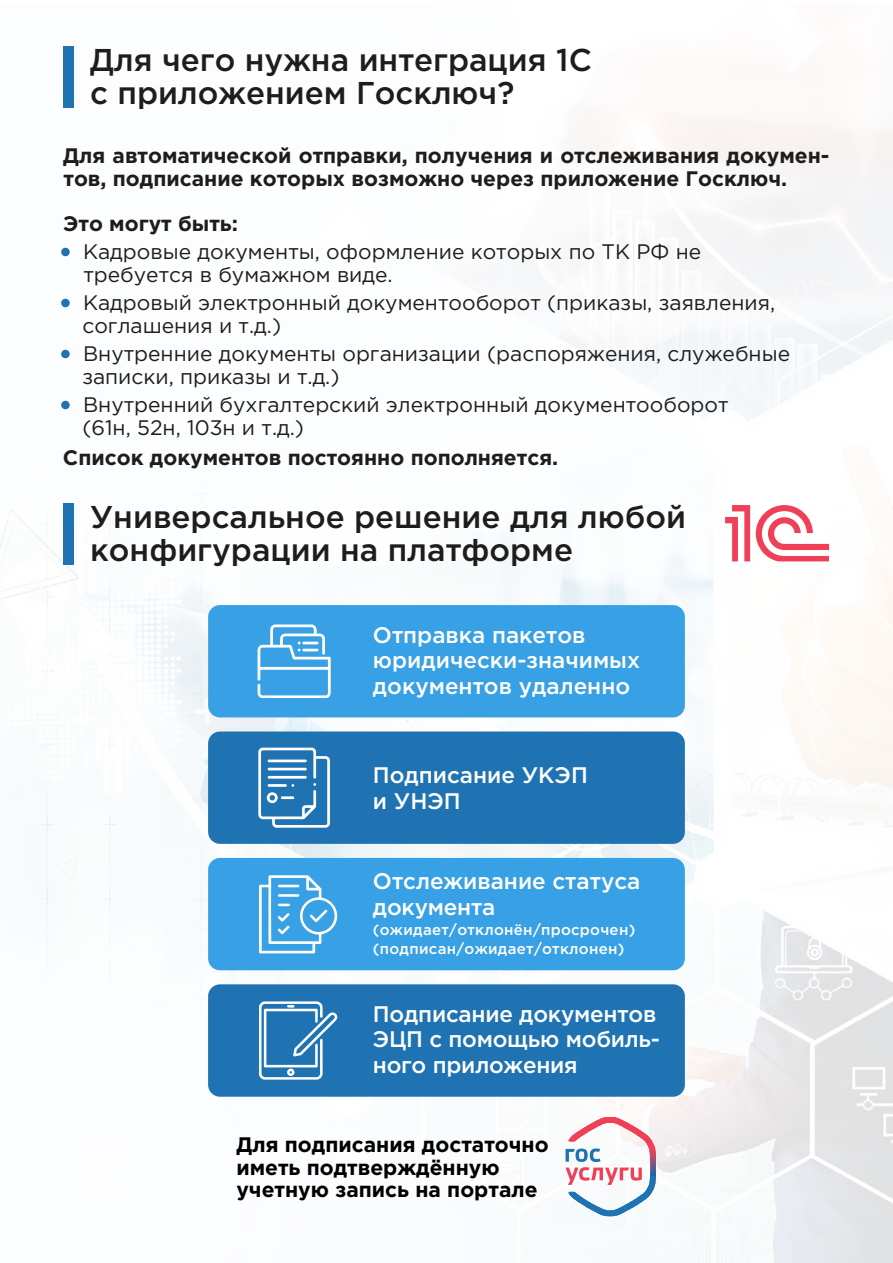
<style>
.page{position:relative;width:893px;height:1263px;background:#fff}
.page>*{position:absolute;margin:0;border:0;box-sizing:border-box;transform-origin:0 0}
.t1{font:500 31.5px/33px "Gotham Pro";color:#1d1d1b}
.t2{font:500 22.5px/25.7px "Gotham Pro";color:#fff}
.t3{font:21px/22.5px "Gotham Pro";color:#1d1d1b}
.t4{font:700 21px/22.5px "Gotham Pro";color:#1d1d1b}
.t5{font:700 21px/22.5px "Gotham Pro";color:#000}
.t6{font:500 15px/19.5px "Gotham Pro";letter-spacing:.02em;color:#fff}
.s1{color:#1f73b2}
</style>
<div class="page">
<img style="left:0;top:114px;width:893px;height:1149px">
<svg style="left:59px;top:245px;width:13px;height:14px"></svg>
<svg style="left:59px;top:296px;width:13px;height:14px"></svg>
<svg style="left:59px;top:347px;width:13px;height:14px"></svg>
<svg style="left:59px;top:398px;width:13px;height:14px"></svg>
<svg style="left:83px;top:1146px;width:49px;height:55px"></svg>
<svg style="left:471px;top:1148px;width:53px;height:52px"></svg>
<div style="left:63px;top:46px;width:11px;height:62px;background:#1f73b2"></div>
<svg style="left:756px;top:505px;width:73px;height:56px"></svg>
<svg style="left:725px;top:505px;width:25px;height:56px"></svg>
<div style="left:63px;top:503px;width:11px;height:61px;background:#1f73b2"></div>
<div style="left:208px;top:605px;width:477px;height:112px;background:#38a0e4;border-radius:12px"></div>
<svg style="left:258px;top:624px;width:73px;height:74px"></svg>
<div style="left:208px;top:731px;width:477px;height:113px;background:#1f73b2;border-radius:12px"></div>
<div style="left:208px;top:858px;width:477px;height:112px;background:#38a0e4;border-radius:12px"></div>
<div style="left:208px;top:984px;width:477px;height:113px;background:#1f73b2;border-radius:12px"></div>
<svg style="left:258px;top:748px;width:72px;height:80px"></svg>
<svg style="left:259px;top:875px;width:78px;height:78px"></svg>
<svg style="left:259px;top:1001px;width:78px;height:78px"></svg>
<svg style="left:566px;top:1148px;width:2px;height:37px"></svg>
<hr style="left:568px;top:1215px;width:88px;height:1px;background:#1f73b2">
<hr style="left:568px;top:1214px;width:88px;height:1px;background:#1f73b2">
<hr style="left:568px;top:1213px;width:88px;height:1px;background:#1f73b2">
<hr style="left:568px;top:1212px;width:88px;height:1px;background:#1f73b2">
<hr style="left:568px;top:1211px;width:88px;height:1px;background:#1f73b2">
<hr style="left:568px;top:1210px;width:88px;height:1px;background:#1f73b2">
<hr style="left:568px;top:1209px;width:88px;height:1px;background:#1f73b2">
<hr style="left:568px;top:1208px;width:88px;height:1px;background:#1f73b2">
<hr style="left:568px;top:1207px;width:88px;height:1px;background:#1f73b2">
<hr style="left:568px;top:1206px;width:88px;height:1px;background:#1f73b2">
<hr style="left:568px;top:1205px;width:88px;height:1px;background:#1f73b2">
<hr style="left:568px;top:1204px;width:88px;height:1px;background:#1f73b2">
<hr style="left:568px;top:1203px;width:88px;height:1px;background:#1f73b2">
<hr style="left:568px;top:1202px;width:88px;height:1px;background:#1f73b2">
<hr style="left:568px;top:1201px;width:88px;height:1px;background:#1f73b2">
<hr style="left:568px;top:1200px;width:88px;height:1px;background:#1f73b2">
<hr style="left:568px;top:1199px;width:88px;height:1px;background:#1f73b2">
<hr style="left:568px;top:1198px;width:88px;height:1px;background:#1f73b2">
<hr style="left:568px;top:1197px;width:88px;height:1px;background:#1f73b2">
<hr style="left:568px;top:1196px;width:88px;height:1px;background:#1f73b2">
<hr style="left:568px;top:1195px;width:88px;height:1px;background:#1f73b2">
<hr style="left:568px;top:1194px;width:88px;height:1px;background:#1f73b2">
<hr style="left:568px;top:1193px;width:88px;height:1px;background:#1f73b2">
<hr style="left:568px;top:1192px;width:88px;height:1px;background:#1f73b2">
<hr style="left:568px;top:1191px;width:88px;height:1px;background:#1f73b2">
<hr style="left:568px;top:1190px;width:88px;height:1px;background:#1f73b2">
<hr style="left:568px;top:1189px;width:88px;height:1px;background:#1f73b2">
<hr style="left:568px;top:1188px;width:88px;height:1px;background:#1f73b2">
<hr style="left:568px;top:1187px;width:88px;height:1px;background:#1f73b2">
<hr style="left:568px;top:1186px;width:88px;height:1px;background:#1f73b2">
<hr style="left:568px;top:1185px;width:88px;height:1px;background:#1f73b2">
<hr style="left:568px;top:1184px;width:88px;height:1px;background:#1f73b2">
<hr style="left:568px;top:1183px;width:88px;height:1px;background:#1f73b2">
<hr style="left:568px;top:1182px;width:88px;height:1px;background:#1f73b2">
<hr style="left:568px;top:1181px;width:88px;height:1px;background:#1f73b2">
<hr style="left:568px;top:1180px;width:88px;height:1px;background:#1f73b2">
<hr style="left:568px;top:1179px;width:88px;height:1px;background:#1f73b2">
<hr style="left:568px;top:1178px;width:88px;height:1px;background:#1f73b2">
<hr style="left:568px;top:1177px;width:88px;height:1px;background:#1f73b2">
<hr style="left:568px;top:1176px;width:88px;height:1px;background:#1f73b2">
<hr style="left:568px;top:1175px;width:88px;height:1px;background:#1e64a8">
<hr style="left:568px;top:1174px;width:88px;height:1px;background:#2563a6">
<hr style="left:568px;top:1173px;width:88px;height:1px;background:#2e61a2">
<hr style="left:568px;top:1172px;width:88px;height:1px;background:#38609e">
<hr style="left:568px;top:1171px;width:88px;height:1px;background:#3f5f9c">
<hr style="left:568px;top:1170px;width:88px;height:1px;background:#495d98">
<hr style="left:568px;top:1169px;width:88px;height:1px;background:#4f5c95">
<hr style="left:568px;top:1168px;width:88px;height:1px;background:#595a91">
<hr style="left:568px;top:1167px;width:88px;height:1px;background:#60598f">
<hr style="left:568px;top:1166px;width:88px;height:1px;background:#6a578b">
<hr style="left:568px;top:1165px;width:88px;height:1px;background:#745587">
<hr style="left:568px;top:1164px;width:88px;height:1px;background:#7a5485">
<hr style="left:568px;top:1163px;width:88px;height:1px;background:#845381">
<hr style="left:568px;top:1162px;width:88px;height:1px;background:#8b517e">
<hr style="left:568px;top:1161px;width:88px;height:1px;background:#95507b">
<hr style="left:568px;top:1160px;width:88px;height:1px;background:#9f4e77">
<hr style="left:568px;top:1159px;width:88px;height:1px;background:#a54d74">
<hr style="left:568px;top:1158px;width:88px;height:1px;background:#af4b70">
<hr style="left:568px;top:1157px;width:88px;height:1px;background:#b64a6e">
<hr style="left:568px;top:1156px;width:88px;height:1px;background:#c0486a">
<hr style="left:568px;top:1155px;width:88px;height:1px;background:#c64768">
<hr style="left:568px;top:1154px;width:88px;height:1px;background:#d04564">
<hr style="left:568px;top:1153px;width:88px;height:1px;background:#da4460">
<hr style="left:568px;top:1152px;width:88px;height:1px;background:#e1425d">
<hr style="left:568px;top:1151px;width:88px;height:1px;background:#eb415a">
<hr style="left:568px;top:1150px;width:88px;height:1px;background:#ef4058">
<hr style="left:568px;top:1149px;width:88px;height:1px;background:#ef4058">
<hr style="left:568px;top:1148px;width:88px;height:1px;background:#ef4058">
<hr style="left:568px;top:1147px;width:88px;height:1px;background:#ef4058">
<hr style="left:568px;top:1146px;width:88px;height:1px;background:#ef4058">
<hr style="left:568px;top:1145px;width:88px;height:1px;background:#ef4058">
<hr style="left:568px;top:1144px;width:88px;height:1px;background:#ef4058">
<hr style="left:568px;top:1143px;width:88px;height:1px;background:#ef4058">
<hr style="left:568px;top:1142px;width:88px;height:1px;background:#ef4058">
<hr style="left:568px;top:1141px;width:88px;height:1px;background:#ef4058">
<hr style="left:568px;top:1140px;width:88px;height:1px;background:#ef4058">
<hr style="left:568px;top:1139px;width:88px;height:1px;background:#ef4058">
<hr style="left:568px;top:1138px;width:88px;height:1px;background:#ef4058">
<hr style="left:568px;top:1137px;width:88px;height:1px;background:#ef4058">
<hr style="left:568px;top:1136px;width:88px;height:1px;background:#ef4058">
<hr style="left:568px;top:1135px;width:88px;height:1px;background:#ef4058">
<hr style="left:568px;top:1134px;width:88px;height:1px;background:#ef4058">
<hr style="left:568px;top:1133px;width:88px;height:1px;background:#ef4058">
<hr style="left:568px;top:1132px;width:88px;height:1px;background:#ef4058">
<hr style="left:568px;top:1131px;width:88px;height:1px;background:#ef4058">
<hr style="left:568px;top:1130px;width:88px;height:1px;background:#ef4058">
<hr style="left:568px;top:1129px;width:88px;height:1px;background:#ef4058">
<hr style="left:568px;top:1128px;width:88px;height:1px;background:#ef4058">
<hr style="left:568px;top:1127px;width:88px;height:1px;background:#ef4058">
<hr style="left:568px;top:1126px;width:88px;height:1px;background:#ef4058">
<hr style="left:568px;top:1125px;width:88px;height:1px;background:#ef4058">
<hr style="left:568px;top:1124px;width:88px;height:1px;background:#ef4058">
<hr style="left:568px;top:1123px;width:88px;height:1px;background:#ef4058">
<hr style="left:568px;top:1122px;width:88px;height:1px;background:#ef4058">
<hr style="left:568px;top:1121px;width:88px;height:1px;background:#ef4058">
<hr style="left:568px;top:1120px;width:88px;height:1px;background:#ef4058">
<hr style="left:568px;top:1119px;width:88px;height:1px;background:#ef4058">
<hr style="left:568px;top:1118px;width:88px;height:1px;background:#ef4058">
<hr style="left:568px;top:1117px;width:88px;height:1px;background:#ef4058">
<h1 class="t1" style="left:90px;top:43px;width:503px">Для чего нужна интеграция 1С с приложением Госключ?</h1>
<p class="t4" style="left:63px;top:144px;width:768px">Для автоматической отправки, получения и отслеживания докумен&shy;тов, подписание которых возможно через приложение Госключ.</p>
<p class="t4" style="left:63px;top:212px;width:176px">Это могут быть:</p>
<p class="t3" style="left:83px;top:241px;width:619px;text-indent:-23px"><span class="s1">•</span> Кадровые документы, оформление которых по ТК РФ не требуется в бумажном виде.</p>
<p class="t3" style="left:82px;top:292px;width:694px;text-indent:-22px"><span class="s1">•</span> Кадровый электронный документооборот (приказы, заявления, соглашения и т.д.)</p>
<p class="t3" style="left:82px;top:343px;width:709px;text-indent:-22px"><span class="s1">•</span> Внутренние документы организации (распоряжения, служебные записки, приказы и т.д.)</p>
<p class="t3" style="left:82px;top:394px;width:648px;text-indent:-22px"><span class="s1">•</span> Внутренний бухгалтерский электронный документооборот (61н, 52н, 103н и т.д.)</p>
<p class="t4" style="left:63px;top:446px;width:497px">Список документов постоянно пополняется.</p>
<h1 class="t1" style="left:90px;top:499px;width:597px">Универсальное решение для любой конфигурации на платформе</h1>
<p class="t2" style="left:373px;top:621px;width:269px">Отправка пакетов юридически-значимых документов удаленно</p>
<p class="t2" style="left:373px;top:762px;width:216px">Подписание УКЭП и УНЭП</p>
<p class="t2" style="left:373px;top:868px;width:269px">Отслеживание статуса документа</p>
<p class="t6" style="left:373px;top:919px;width:264px">(ожидает/отклонён/просрочен) (подписан/ожидает/отклонен)</p>
<p class="t2" style="left:373px;top:1000px;width:289px">Подписание документов<br>ЭЦП с помощью мобиль&shy;ного приложения</p>
<p class="t5" style="left:236px;top:1133px;width:314px">Для подписания достаточно иметь подтверждённую учетную запись на портале</p>
</div>
